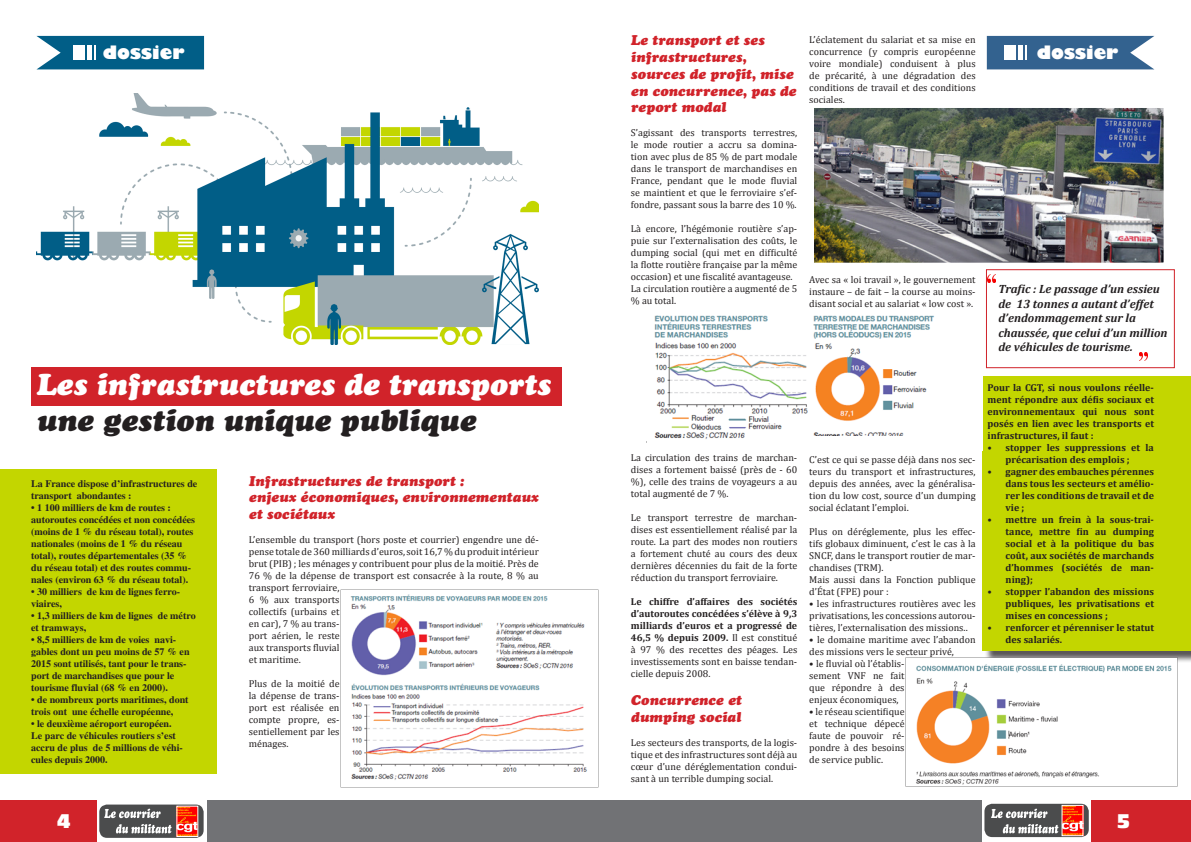
<style>
.page{position:relative;width:1191px;height:842px;background:#fff}
.page>*{position:absolute;margin:0;border:0;box-sizing:border-box;transform-origin:0 0}
.t1{font:italic 30px "Cooper Black Std";color:#fff}
.t2{font:italic 30px "Cooper Black Std";color:#231f20}
.t3{font:800 18px "Gill Sans";color:#fff}
.t4{font:18px "Antique Olive Compact";color:#fff}
.t5{font:italic 14px/16.8px "Cooper Black Std";color:#d1232a}
.t6{font:italic 700 12px/14.4px "Cambria";color:#231f20}
.t7{font:10px/12px "Cambria";color:#231f20;text-align:justify}
.t8{font:700 10px/12px "Cambria";color:#231f20;text-align:justify}
.t9{font:700 10px/12px "Times";color:#231f20}
.s1{font-weight:400}
</style>
<div class="page">
<div style="left:207px;top:800px;width:774px;height:42px;background:#717275"></div>
<div style="left:1091px;top:800px;width:100px;height:42px;background:#d1232a"></div>
<div style="left:984px;top:804px;width:104px;height:33px;background:#4b4c4d;border-radius:8px"></div>
<img style="left:1063px;top:807px;width:18px;height:27px">
<div style="left:1061px;top:805px;width:22px;height:31px;border:1px solid #fff"></div>
<svg style="left:1002px;top:824px;width:56px;height:9px"></svg>
<svg style="left:991px;top:809px;width:56px;height:9px"></svg>
<div style="left:0;top:800px;width:96px;height:42px;background:#d1232a"></div>
<div style="left:99px;top:804px;width:105px;height:34px;background:#4b4c4d;border-radius:8px"></div>
<img style="left:179px;top:808px;width:17px;height:27px">
<div style="left:177px;top:806px;width:21px;height:31px;border:1px solid #fff"></div>
<svg style="left:116px;top:824px;width:55px;height:9px"></svg>
<svg style="left:104px;top:809px;width:57px;height:9px"></svg>
<div style="left:984px;top:378px;width:207px;height:285px;background:#231f20;opacity:.75"></div>
<div style="left:982px;top:376px;width:209px;height:275px;background:#c3d600"></div>
<div style="left:0;top:469px;width:217px;height:304px;background:#c3d600"></div>
<div style="left:31px;top:367px;width:531px;height:38px;background:#d1232a"></div>
<svg style="left:36px;top:36px;width:168px;height:33px;background:#217296"></svg>
<svg style="left:986px;top:36px;width:168px;height:33px;background:#4c759d"></svg>
<img style="left:36px;top:94px;width:503px;height:250px">
<img style="left:340px;top:589px;width:258px;height:198px">
<img style="left:646px;top:315px;width:289px;height:128px">
<img style="left:905px;top:657px;width:272px;height:130px">
<hr style="left:794px;top:437px;width:167px;height:4px;background:#fff">
<img style="left:815px;top:109px;width:347px;height:153px">
<div style="left:806px;top:103px;width:362px;height:165px;border:5px solid #fff"></div>
<div style="left:986px;top:269px;width:188px;height:99px;border:1px solid #d1232a"></div>
<svg style="left:988px;top:274px;width:8px;height:8px"></svg>
<svg style="left:1139px;top:352px;width:8px;height:8px"></svg>
<p class="t5" style="left:631px;top:32px;width:167px">Le transport et ses infrastructures, sources de profit, mise en concurrence, pas de report modal</p>
<p class="t7" style="left:631px;top:127px;width:168px">S’agissant des transports terrestres, le mode routier a accru sa domina&shy;tion avec plus de 85 % de part modale dans le transport de marchandises en France, pendant que le mode fluvial se maintient et que le ferroviaire s’ef&shy;fondre, passant sous la barre des 10 %.</p>
<p class="t7" style="left:631px;top:223px;width:168px">Là encore, l’hégémonie routière s’ap&shy;puie sur l’externalisation des coûts, le dumping social (qui met en difficulté la flotte routière française par la même occasion) et une fiscalité avantageuse.</p>
<p class="t7" style="left:631px;top:283px;width:168px">La circulation routière a augmenté de 5 % au total.</p>
<p class="t7" style="left:809px;top:34px;width:168px">L’éclatement du salariat et sa mise en concurrence (y compris européenne voire mondiale) conduisent à plus de précarité, à une dégradation des conditions de travail et des conditions sociales.</p>
<p class="t3" style="left:103px;top:41px;width:83px">dossier</p>
<p class="t3" style="left:1036px;top:41px;width:83px">dossier</p>
<p class="t7" style="left:809px;top:274px;width:168px">Avec sa « loi travail », le gouvernement instaure – de fait – la course au moins&shy;disant social et au salariat « low cost ».</p>
<p class="t6" style="left:998px;top:282px;width:171px">Trafic : Le passage d’un essieu de 13 tonnes a autant d’effet d’endommagement sur la chaussée, que celui d’un million de véhicules de tourisme.</p>
<p class="t1" style="left:36px;top:366px;width:516px">Les infrastructures de transports</p>
<p class="t2" style="left:36px;top:402px;width:441px">une gestion unique publique</p>
<p class="t9" style="left:31px;top:478px;width:168px">La France dispose d’infrastructures de transport abondantes :</p>
<p class="t9" style="left:31px;top:502px;width:165px">• 1 100 milliers de km de routes : autoroutes concédées et non concédées (moins de 1 % du réseau total), routes nationales (moins de 1 % du réseau total), routes départementales (35 % du réseau total) et des routes commu&shy;nales (environ 63 % du réseau total).</p>
<p class="t9" style="left:31px;top:586px;width:151px">• 30 milliers de km de lignes ferro&shy;viaires,</p>
<p class="t9" style="left:31px;top:610px;width:166px">• 1,3 milliers de km de lignes de métro et tramways,</p>
<p class="t9" style="left:31px;top:634px;width:160px">• 8,5 milliers de km de voies navi&shy;gables dont un peu moins de 57 % en 2015 sont utilisés, tant pour le trans&shy;port de marchandises que pour le tourisme fluvial (68 % en 2000).</p>
<p class="t9" style="left:31px;top:694px;width:159px">• de nombreux ports maritimes, dont trois ont une échelle européenne,</p>
<p class="t9" style="left:31px;top:718px;width:142px">• le deuxième aéroport européen.</p>
<p class="t9" style="left:31px;top:730px;width:153px">Le parc de véhicules routiers s’est accru de plus de 5 millions de véhi&shy;cules depuis 2000.</p>
<p class="t5" style="left:249px;top:472px;width:217px">Infrastructures de transport :</p>
<p class="t5" style="left:249px;top:489px;width:291px">enjeux économiques, environnementaux et sociétaux</p>
<p class="t7" style="left:249px;top:534px;width:291px;text-align:left">L’ensemble du transport (hors poste et courrier) engendre une dé&shy;pense totale de 360 milliards d’euros, soit 16,7 % du produit intérieur brut (PIB) ; les ménages y contribuent pour plus de la moitié. Près de 76 % de la dépense de transport est consacrée à la route, 8 % au transport ferroviaire,<br>6 % aux transports<br>collectifs (urbains et<br>en car), 7 % au trans-<br>port aérien, le reste<br>aux transports fluvial<br>et maritime.</p>
<p class="t7" style="left:249px;top:678px;width:92px">Plus de la moitié de la dépense de trans&shy;port est réalisée en compte propre, es&shy;sentiellement par les ménages.</p>
<p class="t7" style="left:631px;top:451px;width:168px">La circulation des trains de marchan&shy;dises a fortement baissé (près de - 60 %), celle des trains de voyageurs a au total augmenté de 7 %.</p>
<p class="t7" style="left:631px;top:511px;width:168px">Le transport terrestre de marchan&shy;dises est essentiellement réalisé par la route. La part des modes non routiers a fortement chuté au cours des deux dernières décennies du fait de la forte réduction du transport ferroviaire.</p>
<p class="t8" style="left:631px;top:595px;width:168px">Le chiffre d’affaires des sociétés d’autoroutes concédées s’élève à 9,3 milliards d’euros et a progressé de 46,5 % depuis 2009. <span class="s1">Il est constitué à 97 % des recettes des péages. Les investissements sont en baisse tendan&shy;cielle depuis 2008.</span></p>
<p class="t5" style="left:631px;top:692px;width:112px">Concurrence et dumping social</p>
<p class="t7" style="left:631px;top:737px;width:168px">Les secteurs des transports, de la logis&shy;tique et des infrastructures sont déjà au cœur d’une déréglementation condui&shy;sant à un terrible dumping social.</p>
<p class="t7" style="left:809px;top:454px;width:168px">C’est ce qui se passe déjà dans nos sec&shy;teurs du transport et infrastructures, depuis des années, avec la généralisa&shy;tion du low cost, source d’un dumping social éclatant l’emploi.</p>
<p class="t7" style="left:809px;top:526px;width:168px">Plus on déréglemente, plus les effec&shy;tifs globaux diminuent, c’est le cas à la SNCF, dans le transport routier de mar&shy;chandises (TRM).</p>
<p class="t7" style="left:809px;top:574px;width:168px">Mais aussi dans la Fonction publique d’État (FPE) pour :</p>
<p class="t7" style="left:809px;top:598px;width:168px">• les infrastructures routières avec les privatisations, les concessions autorou&shy;tières, l’externalisation des missions..</p>
<p class="t7" style="left:809px;top:634px;width:168px">• le domaine maritime avec l’abandon des missions vers le secteur privé,</p>
<p class="t7" style="left:809px;top:658px;width:97px">• le fluvial où l’établis&shy;sement VNF ne fait que répondre à des enjeux économiques,</p>
<p class="t7" style="left:809px;top:706px;width:97px">• le réseau scientifique et technique dépecé faute de pouvoir ré&shy;pondre à des besoins de service public.</p>
<p class="t8" style="left:987px;top:381px;width:168px">Pour la CGT, si nous voulons réelle&shy;ment répondre aux défis sociaux et environnementaux qui nous sont posés en lien avec les transports et infrastructures, il faut :</p>
<p class="t8" style="left:1005px;top:441px;width:150px;text-indent:-18px">• stopper les suppressions et la précarisation des emplois ;</p>
<p class="t8" style="left:1005px;top:465px;width:150px;text-indent:-18px">• gagner des embauches pérennes dans tous les secteurs et amélio&shy;rer les conditions de travail et de vie ;</p>
<p class="t8" style="left:1005px;top:513px;width:150px;text-indent:-18px">• mettre un frein à la sous-trai&shy;tance, mettre fin au dumping social et à la politique du bas coût, aux sociétés de marchands d’hommes (sociétés de man&shy;ning);</p>
<p class="t8" style="left:1005px;top:585px;width:150px;text-indent:-18px">• stopper l’abandon des missions publiques, les privatisations et mises en concessions ;</p>
<p class="t8" style="left:1005px;top:621px;width:150px;text-indent:-18px">• renforcer et pérenniser le statut des salariés.</p>
<h2 class="t4" style="left:57px;top:809px;width:15px">4</h2>
<h2 class="t4" style="left:1116px;top:809px;width:15px">5</h2>
</div>
